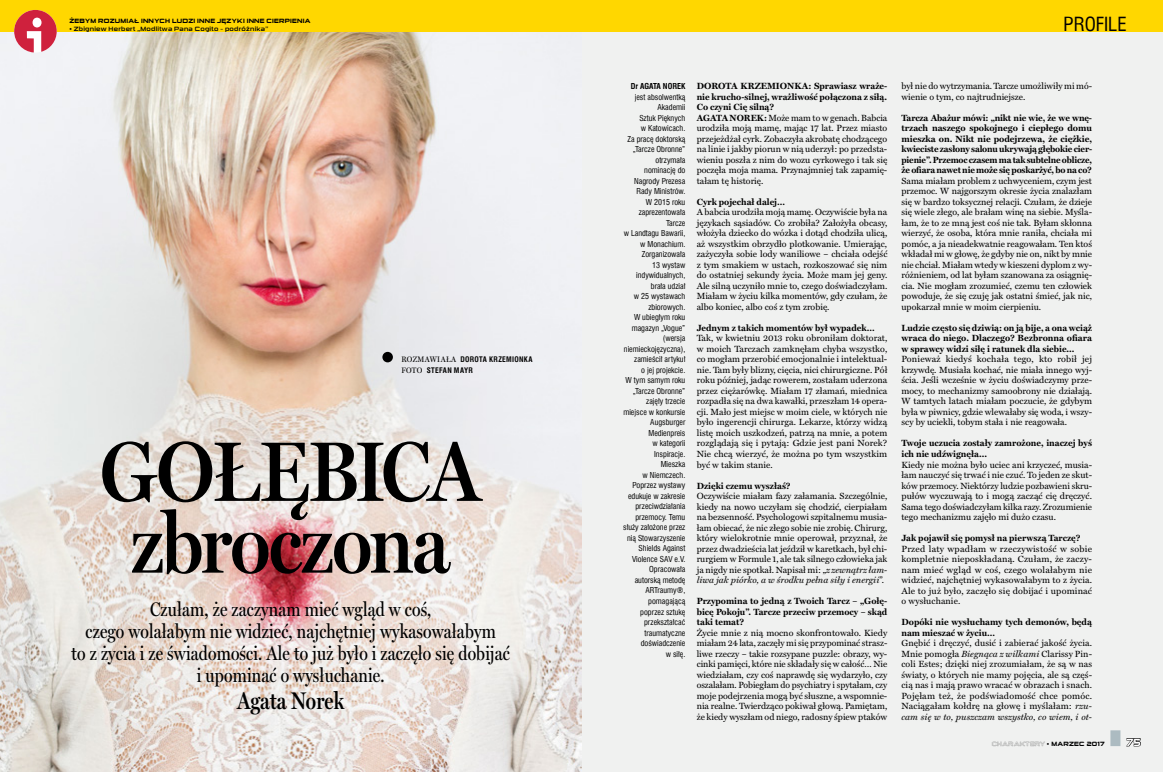
<style>
.page{position:relative;width:1163px;height:772px;background:#fff}
.page>*{position:absolute;margin:0;border:0;box-sizing:border-box;transform-origin:0 0}
.t1{font:600 85px/71.7px "Miller Headline";letter-spacing:-.015em;color:#000;text-align:center}
.t2{font:600 24.2px "Miller Headline";letter-spacing:.005em;color:#000;scale:.91 1}
.t3{font:19.8px/22px "Miller Headline";letter-spacing:.01em;color:#000;text-align:center;scale:.91 1}
.t4{font:19px "Swis 721 Cn EU Normal";color:#000}
.t5{font:10px "Handel Gothic EU Normal";color:#fff}
.t6{font:9px/10.5px "Miller Text";color:#000;text-align:justify}
.t7{font:700 9px/10.5px "Miller Text";color:#000;text-align:justify}
.t8{font:8px/10.5px "Swis 721 Cn EU Normal";color:#000;text-align:right}
.t9{font:8px "Swis 721 Cn EU Bold";color:#000}
.t10{font:7.5px/10.5px "Swis 721 Cn EU Bold";letter-spacing:.035em;color:#000}
.t11{font:700 6.2px "Sui Generis";letter-spacing:.035em;color:#000}
.t12{font:6.2px "Sui Generis";letter-spacing:.035em;color:#000}
.s1{font-weight:700}
.s2{font-family:"Miller Headline";font-size:8px}
.s3{font-style:italic}
.s4{font-family:"Sui Generis Outline";font-weight:400;font-size:6px}
</style>
<div class="page">
<div style="left:0;top:0;width:1162px;height:771px;background:#f0f1f0"></div>
<img style="left:0;top:31px;width:581px;height:740px">
<div style="left:382px;top:351px;width:11px;height:11px;background:#000;border-radius:50%"></div>
<svg style="left:1126px;top:738px;width:14px;height:7px"></svg>
<div style="left:1110px;top:729px;width:10px;height:16px;background:#acbbc1"></div>
<div style="left:0;top:0;width:1162px;height:31px;background:#ffd700"></div>
<svg style="left:14px;top:10px;width:43px;height:42px"></svg>
<p class="t11" style="left:69px;top:18px;width:242px">ŻEBYM ROZUMIAŁ INNYCH LUDZI INNE JĘZYKI INNE CIERPIENIA</p>
<p class="t12" style="left:69px;top:25px;width:200px"><span class="s1">•</span> Zbigniew Herbert „Modlitwa Pana Cogito – podróżnika”</p>
<p class="t10" style="left:401px;top:354px;width:133px"><span class="s2">ROZMAWIAŁA</span> DOROTA KRZEMIONKA<br><span class="s2">FOTO</span> STEFAN MAYR</p>
<h1 class="t1" style="left:100px;top:433px;width:381px">GOŁĘBICA zbroczona</h1>
<h3 class="t3" style="left:72px;top:597px;width:483px">Czułam, że zaczynam mieć wgląd w coś,<br>czego wolałabym nie widzieć, najchętniej wykasowałabym<br>to z życia i ze świadomości. Ale to już było i zaczęło się dobijać i upominać o wysłuchanie.</h3>
<h2 class="t2" style="left:237px;top:685px;width:119px">Agata Norek</h2>
<h3 class="t4" style="left:1063px;top:12px;width:65px">PROFILE</h3>
<p class="t9" style="left:630px;top:81px;width:56px">Dr AGATA NOREK</p>
<p class="t8" style="left:623px;top:91px;width:64px">jest absolwentką<br>Akademii<br>Sztuk Pięknych<br>w Katowicach.<br>Za pracę doktorską „Tarcze Obronne” otrzymała nominację do<br>Nagrody Prezesa<br>Rady Ministrów.<br>W 2015 roku zaprezentowała<br>Tarcze<br>w Landtagu Bawarii, w Monachium.<br>Zorganizowała<br>13 wystaw indywidualnych, brała udział<br>w 25 wystawach zbiorowych.<br>W ubiegłym roku magazyn „Vogue” (wersja niemieckojęzyczna), zamieścił artykuł<br>o jej projekcie.<br>W tym samym roku „Tarcze Obronne” zajęły trzecie miejsce w konkursie<br>Augsburger<br>Medienpreis<br>w kategorii<br>Inspiracje.<br>Mieszka<br>w Niemczech.<br>Poprzez wystawy edukuje w zakresie przeciwdziałania przemocy. Temu służy założone przez nią Stowarzyszenie<br>Shields Against<br>Violence SAV e.V.<br>Opracowała autorską metodę<br>ARTraumy®, pomagającą poprzez sztukę przekształcać traumatyczne doświadczenie<br>w siłę.</p>
<p class="t6" style="left:696px;top:80px;width:192px;text-align:left"><span class="s1">DOROTA KRZEMIONKA: Sprawiasz wraże&shy;nie krucho-silnej, wrażliwość połączona z siłą.<br>Co czyni Cię silną?<br>AGATA NOREK:</span> Może mam to w genach. Babcia urodziła moją mamę, mając 17 lat. Przez miasto przejeżdżał cyrk. Zobaczyła akrobatę chodzącego na linie i jakby piorun w nią uderzył: po przedsta&shy;wieniu poszła z nim do wozu cyrkowego i tak się poczęła moja mama. Przynajmniej tak zapamię&shy;tałam tę historię.</p>
<p class="t7" style="left:696px;top:196px;width:90px">Cyrk pojechał dalej…</p>
<p class="t6" style="left:696px;top:206px;width:192px">A babcia urodziła moją mamę. Oczywiście była na językach sąsiadów. Co zrobiła? Założyła obcasy, włożyła dziecko do wózka i dotąd chodziła ulicą, aż wszystkim obrzydło plotkowanie. Umierając, zażyczyła sobie lody waniliowe – chciała odejść z tym smakiem w ustach, rozkoszować się nim do ostatniej sekundy życia. Może mam jej geny.<br>Ale silną uczyniło mnie to, czego doświadczyłam.<br>Miałam w życiu kilka momentów, gdy czułam, że albo koniec, albo coś z tym zrobię.</p>
<p class="t7" style="left:696px;top:322px;width:179px">Jednym z takich momentów był wypadek…</p>
<p class="t6" style="left:696px;top:332px;width:192px">Tak, w kwietniu 2013 roku obroniłam doktorat, w moich Tarczach zamknęłam chyba wszystko, co mogłam przerobić emocjonalnie i intelektual&shy;nie. Tam były blizny, cięcia, nici chirurgiczne. Pół roku później, jadąc rowerem, zostałam uderzona przez ciężarówkę. Miałam 17 złamań, miednica rozpadła się na dwa kawałki, przeszłam 14 opera&shy;cji. Mało jest miejsc w moim ciele, w których nie było ingerencji chirurga. Lekarze, którzy widzą listę moich uszkodzeń, patrzą na mnie, a potem rozglądają się i pytają: Gdzie jest pani Norek?<br>Nie chcą wierzyć, że można po tym wszystkim być w takim stanie.</p>
<p class="t7" style="left:696px;top:479px;width:95px">Dzięki czemu wyszłaś?</p>
<p class="t6" style="left:696px;top:490px;width:192px">Oczywiście miałam fazy załamania. Szczególnie, kiedy na nowo uczyłam się chodzić, cierpiałam na bezsenność. Psychologowi szpitalnemu musia&shy;łam obiecać, że nic złego sobie nie zrobię. Chirurg, który wielokrotnie mnie operował, przyznał, że przez dwadzieścia lat jeździł w karetkach, był chi&shy;rurgiem w Formule 1, ale tak silnego człowieka jak ja nigdy nie spotkał. Napisał mi: „<span class="s3">z zewnątrz łam&shy;liwa jak piórko, a w środku pełna siły i energii</span>”.</p>
<p class="t7" style="left:696px;top:595px;width:192px">Przypomina to jedną z Twoich Tarcz – „Gołę&shy;bicę Pokoju”. Tarcze przeciw przemocy – skąd taki temat?</p>
<p class="t6" style="left:696px;top:626px;width:192px">Życie mnie z nią mocno skonfrontowało. Kiedy miałam 24 lata, zaczęły mi się przypominać strasz&shy;liwe rzeczy – takie rozsypane puzzle: obrazy, wy&shy;cinki pamięci, które nie składały się w całość… Nie wiedziałam, czy coś naprawdę się wydarzyło, czy oszalałam. Pobiegłam do psychiatry i spytałam, czy moje podejrzenia mogą być słuszne, a wspomnie&shy;nia realne. Twierdząco pokiwał głową. Pamiętam, że kiedy wyszłam od niego, radosny śpiew ptaków</p>
<p class="t6" style="left:901px;top:80px;width:192px">był nie do wytrzymania. Tarcze umożliwiły mi mó&shy;wienie o tym, co najtrudniejsze.</p>
<p class="t7" style="left:901px;top:112px;width:192px">Tarcza Abażur mówi: „nikt nie wie, że we wnę&shy;trzach naszego spokojnego i ciepłego domu mieszka on. Nikt nie podejrzewa, że ciężkie, kwieciste zasłony salonu ukrywają głębokie cier&shy;pienie”. Przemoc czasem ma tak subtelne oblicze, że ofiara nawet nie może się poskarżyć, bo na co?</p>
<p class="t6" style="left:901px;top:175px;width:192px">Sama miałam problem z uchwyceniem, czym jest przemoc. W najgorszym okresie życia znalazłam się w bardzo toksycznej relacji. Czułam, że dzieje się wiele złego, ale brałam winę na siebie. Myśla&shy;łam, że to ze mną jest coś nie tak. Byłam skłonna wierzyć, że osoba, która mnie raniła, chciała mi pomóc, a ja nieadekwatnie reagowałam. Ten ktoś wkładał mi w głowę, że gdyby nie on, nikt by mnie nie chciał. Miałam wtedy w kieszeni dyplom z wy&shy;różnieniem, od lat byłam szanowana za osiągnię&shy;cia. Nie mogłam zrozumieć, czemu ten człowiek powoduje, że się czuję jak ostatni śmieć, jak nic, upokarzał mnie w moim cierpieniu.</p>
<p class="t7" style="left:901px;top:322px;width:192px">Ludzie często się dziwią: on ją bije, a ona wciąż wraca do niego. Dlaczego? Bezbronna ofiara w sprawcy widzi siłę i ratunek dla siebie...</p>
<p class="t6" style="left:901px;top:353px;width:192px">Ponieważ kiedyś kochała tego, kto robił jej krzywdę. Musiała kochać, nie miała innego wyj&shy;ścia. Jeśli wcześnie w życiu doświadczymy prze&shy;mocy, to mechanizmy samoobrony nie działają.<br>W tamtych latach miałam poczucie, że gdybym była w piwnicy, gdzie wlewałaby się woda, i wszy&shy;scy by uciekli, tobym stała i nie reagowała.</p>
<p class="t7" style="left:901px;top:437px;width:192px">Twoje uczucia zostały zamrożone, inaczej byś ich nie udźwignęła...</p>
<p class="t6" style="left:901px;top:458px;width:192px">Kiedy nie można było uciec ani krzyczeć, musia&shy;łam nauczyć się trwać i nie czuć. To jeden ze skut&shy;ków przemocy. Niektórzy ludzie pozbawieni skru&shy;pułów wyczuwają to i mogą zacząć cię dręczyć.<br>Sama tego doświadczyłam kilka razy. Zrozumienie tego mechanizmu zajęło mi dużo czasu.</p>
<p class="t7" style="left:901px;top:532px;width:180px">Jak pojawił się pomysł na pierwszą Tarczę?</p>
<p class="t6" style="left:901px;top:542px;width:192px">Przed laty wpadłam w rzeczywistość w sobie kompletnie nieposkładaną. Czułam, że zaczy&shy;nam mieć wgląd w coś, czego wolałabym nie widzieć, najchętniej wykasowałabym to z życia.<br>Ale to już było, zaczęło się dobijać i upominać o wysłuchanie.</p>
<p class="t7" style="left:901px;top:616px;width:192px">Dopóki nie wysłuchamy tych demonów, będą nam mieszać w życiu…</p>
<p class="t6" style="left:901px;top:637px;width:192px">Gnębić i dręczyć, dusić i zabierać jakość życia.<br>Mnie pomogła <span class="s3">Biegnąca z wilkami</span> Clarissy Pin&shy;coli Estes; dzięki niej zrozumiałam, że są w nas światy, o których nie mamy pojęcia, ale są częś&shy;cią nas i mają prawo wracać w obrazach i snach.<br>Pojęłam też, że podświadomość chce pomóc.<br>Naciągałam kołdrę na głowę i myślałam: <span class="s3">rzu&shy;cam się w to, puszczam wszystko, co wiem, i ot-</span></p>
<p class="t11" style="left:991px;top:739px;width:114px"><span class="s4">CHARAKTERY</span> • MARZEC 2017</p>
<p class="t5" style="left:1126px;top:735px;width:15px">75</p>
</div>
